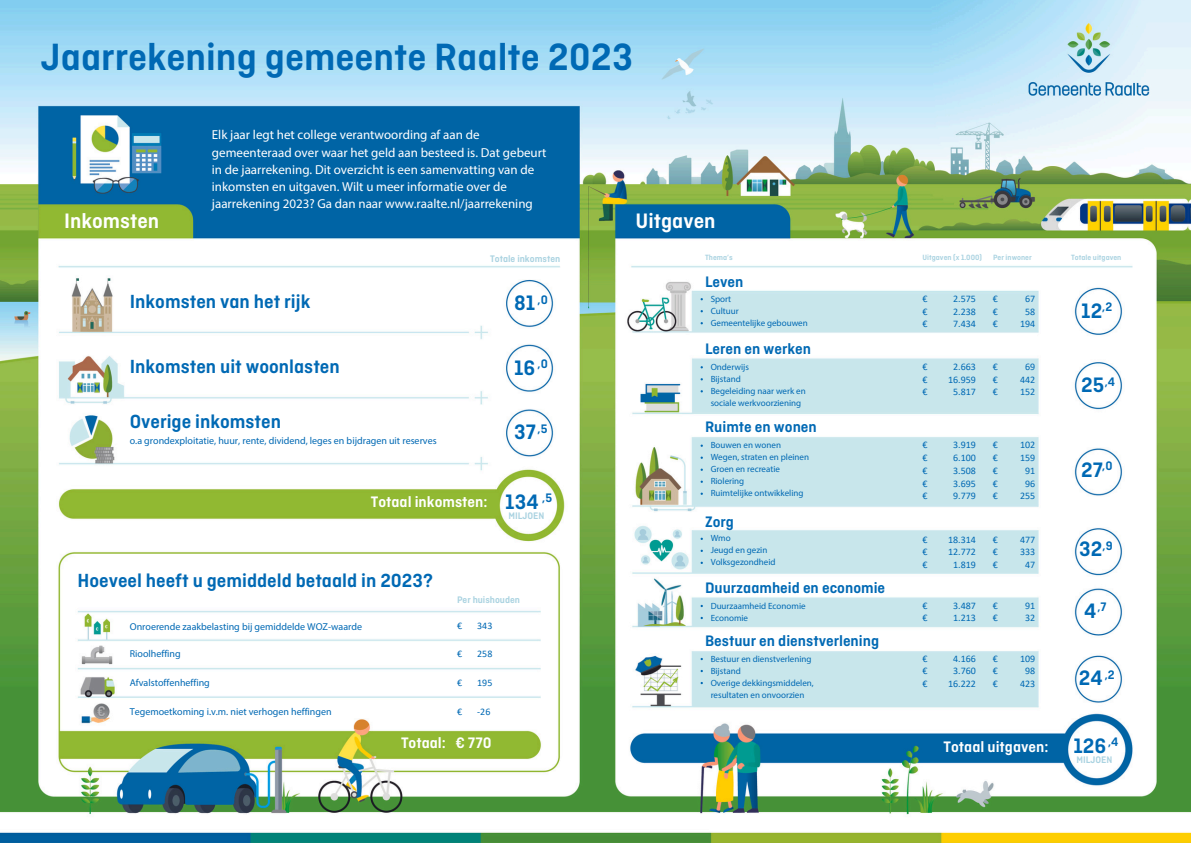
<style>
.page{position:relative;width:1191px;height:843px;background:#fff}
.page>*{position:absolute;margin:0;border:0;box-sizing:border-box;transform-origin:0 0}
.t1{font:600 40px "Ciutadella";color:#0069b4}
.t2{font:600 22px "Ciutadella";color:#0069b4}
.t3{font:600 22px "Ciutadella";color:#fff}
.t4{font:600 20px "Ciutadella";color:#0069b4}
.t5{font:600 16px "Ciutadella";color:#0069b4}
.t6{font:600 16px "Ciutadella";color:#fff}
.t7{font:13px/17.2px "Myriad Pro";color:#fff}
.t8{font:600 13px "Ciutadella";color:#0069b4}
.t9{font:10px/12.8px "Calibri";color:#0069b4;text-align:center}
.t10{font:10px "Myriad Pro";color:#0069b4}
.t11{font:600 10px "Ciutadella";color:#aad3e1}
.t12{font:9px/12px "Myriad Pro";color:#0069b4}
.t13{font:600 8px "Ciutadella";color:#aad3e1}
</style>
<div class="page">
<img style="left:0;top:0;width:1190px;height:842px">
<h1 class="t1" style="left:41px;top:36px;width:593px">Jaarrekening gemeente Raalte 2023</h1>
<h2 class="t7" style="left:212px;top:127px;width:336px">Elk jaar legt het college verantwoording af aan de gemeenteraad over waar het geld aan besteed is. Dat gebeurt in de jaarrekening. Dit overzicht is een samenvatting van de inkomsten en uitgaven. Wilt u meer informatie over de jaarrekening 2023? Ga dan naar www.raalte.nl/jaarrekening</h2>
<h5 class="t3" style="left:64px;top:209px;width:96px">Inkomsten</h5>
<p class="t3" style="left:635px;top:209px;width:81px">Uitgaven</p>
<h2 class="t4" style="left:130px;top:291px;width:182px">Inkomsten van het rijk</h2>
<h3 class="t11" style="left:490px;top:253px;width:72px">Totale inkomsten</h3>
<p class="t13" style="left:705px;top:253px;width:29px">Thema’s</p>
<p class="t13" style="left:922px;top:253px;width:61px">Uitgaven (x 1.000)</p>
<p class="t13" style="left:992px;top:253px;width:40px">Per inwoner</p>
<p class="t13" style="left:1071px;top:253px;width:52px">Totale uitgaven</p>
<p class="t9" style="left:953px;top:293px;width:24px">2.575</p>
<p class="t9" style="left:953px;top:305px;width:24px">2.238</p>
<p class="t9" style="left:953px;top:318px;width:24px">7.434</p>
<p class="t5" style="left:705px;top:273px;width:40px">Leven</p>
<p class="t2" style="left:514px;top:291px;width:23px">81</p>
<p class="t8" style="left:537px;top:292px;width:12px">,0</p>
<p class="t9" style="left:1025px;top:293px;width:12px">67</p>
<p class="t9" style="left:1025px;top:305px;width:12px">58</p>
<p class="t9" style="left:1019px;top:318px;width:17px">194</p>
<p class="t9" style="left:922px;top:293px;width:7px">€</p>
<p class="t9" style="left:922px;top:305px;width:7px">€</p>
<p class="t9" style="left:922px;top:318px;width:7px">€</p>
<p class="t9" style="left:992px;top:293px;width:7px">€</p>
<p class="t9" style="left:992px;top:305px;width:7px">€</p>
<p class="t9" style="left:992px;top:318px;width:7px">€</p>
<h2 class="t12" style="left:710px;top:293px;width:22px">Sport</h2>
<p class="t12" style="left:710px;top:305px;width:30px">Cultuur</p>
<p class="t12" style="left:710px;top:317px;width:99px">Gemeentelijke gebouwen</p>
<p class="t2" style="left:1081px;top:299px;width:23px">12</p>
<p class="t8" style="left:1102px;top:300px;width:12px">,2</p>
<p class="t5" style="left:705px;top:340px;width:108px">Leren en werken</p>
<p class="t4" style="left:130px;top:355px;width:211px">Inkomsten uit woonlasten</p>
<h4 class="t4" style="left:130px;top:411px;width:153px">Overige inkomsten</h4>
<h2 class="t10" style="left:130px;top:436px;width:308px">o.a grondexploitatie, huur, rente, dividend, leges en bijdragen uit reserves</h2>
<p class="t6" style="left:371px;top:493px;width:118px">Totaal inkomsten:</p>
<p class="t2" style="left:514px;top:356px;width:23px">16</p>
<p class="t8" style="left:537px;top:357px;width:12px">,0</p>
<p class="t2" style="left:514px;top:420px;width:23px">37</p>
<p class="t8" style="left:537px;top:422px;width:11px">,5</p>
<p class="t2" style="left:505px;top:490px;width:35px">134</p>
<h3 class="t8" style="left:542px;top:491px;width:11px">,5</h3>
<h3 class="t11" style="left:508px;top:510px;width:38px">MILJOEN</h3>
<p class="t4" style="left:77px;top:570px;width:357px">Hoeveel heeft u gemiddeld betaald in 2023?</p>
<p class="t11" style="left:457px;top:594px;width:64px">Per huishouden</p>
<h2 class="t9" style="left:457px;top:619px;width:7px">€</h2>
<h4 class="t9" style="left:477px;top:619px;width:17px">343</h4>
<h6 class="t9" style="left:477px;top:648px;width:17px">258</h6>
<h2 class="t9" style="left:477px;top:676px;width:17px">195</h2>
<p class="t9" style="left:477px;top:705px;width:15px">-26</p>
<p class="t10" style="left:130px;top:622px;width:234px">Onroerende zaakbelasting bij gemiddelde WOZ-waarde</p>
<h4 class="t10" style="left:130px;top:649px;width:52px">Rioolheffing</h4>
<h2 class="t10" style="left:130px;top:678px;width:82px">Afvalstoffenheffing</h2>
<p class="t10" style="left:130px;top:706px;width:203px">Tegemoetkoming i.v.m. niet verhogen heffingen</p>
<h4 class="t9" style="left:457px;top:705px;width:7px">€</h4>
<h3 class="t9" style="left:457px;top:648px;width:7px">€</h3>
<p class="t9" style="left:457px;top:676px;width:7px">€</p>
<p class="t6" style="left:401px;top:734px;width:46px">Totaal:</p>
<p class="t6" style="left:455px;top:734px;width:38px">€ 770</p>
<p class="t12" style="left:710px;top:361px;width:40px">Onderwijs</p>
<p class="t12" style="left:710px;top:373px;width:32px">Bijstand</p>
<p class="t12" style="left:710px;top:385px;width:97px">Begeleiding naar werk en sociale werkvoorziening</p>
<p class="t12" style="left:710px;top:440px;width:72px">Bouwen en wonen</p>
<p class="t12" style="left:710px;top:452px;width:100px">Wegen, straten en pleinen</p>
<p class="t12" style="left:710px;top:464px;width:71px">Groen en recreatie</p>
<p class="t12" style="left:710px;top:476px;width:35px">Riolering</p>
<p class="t12" style="left:710px;top:488px;width:94px">Ruimtelijke ontwikkeling</p>
<p class="t5" style="left:705px;top:418px;width:113px">Ruimte en wonen</p>
<p class="t5" style="left:705px;top:513px;width:30px">Zorg</p>
<p class="t12" style="left:710px;top:533px;width:22px">Wmo</p>
<p class="t12" style="left:710px;top:545px;width:58px">Jeugd en gezin</p>
<p class="t12" style="left:710px;top:557px;width:66px">Volksgezondheid</p>
<p class="t5" style="left:705px;top:579px;width:182px">Duurzaamheid en economie</p>
<p class="t12" style="left:710px;top:600px;width:96px">Duurzaamheid Economie</p>
<p class="t12" style="left:710px;top:612px;width:39px">Economie</p>
<p class="t5" style="left:705px;top:632px;width:175px">Bestuur en dienstverlening</p>
<h3 class="t12" style="left:710px;top:653px;width:102px">Bestuur en dienstverlening</h3>
<p class="t12" style="left:710px;top:665px;width:32px">Bijstand</p>
<p class="t12" style="left:710px;top:677px;width:105px">Overige dekkingsmiddelen, resultaten en onvoorzien</p>
<h3 class="t9" style="left:922px;top:361px;width:7px">€</h3>
<p class="t9" style="left:922px;top:373px;width:7px">€</p>
<p class="t9" style="left:922px;top:386px;width:7px">€</p>
<p class="t9" style="left:953px;top:361px;width:24px">2.663</p>
<p class="t9" style="left:948px;top:373px;width:29px">16.959</p>
<h4 class="t9" style="left:953px;top:386px;width:24px">5.817</h4>
<p class="t9" style="left:992px;top:361px;width:7px">€</p>
<p class="t9" style="left:992px;top:373px;width:7px">€</p>
<p class="t9" style="left:992px;top:386px;width:7px">€</p>
<p class="t9" style="left:1025px;top:361px;width:12px">69</p>
<p class="t9" style="left:1019px;top:373px;width:17px">442</p>
<p class="t9" style="left:1019px;top:386px;width:17px">152</p>
<p class="t2" style="left:1081px;top:373px;width:25px">25</p>
<p class="t8" style="left:1104px;top:374px;width:12px">,4</p>
<p class="t9" style="left:922px;top:439px;width:7px">€</p>
<p class="t9" style="left:922px;top:452px;width:7px">€</p>
<p class="t9" style="left:922px;top:464px;width:7px">€</p>
<p class="t9" style="left:922px;top:477px;width:7px">€</p>
<p class="t9" style="left:922px;top:490px;width:7px">€</p>
<h4 class="t9" style="left:953px;top:439px;width:24px">3.919</h4>
<h3 class="t9" style="left:953px;top:452px;width:24px">6.100</h3>
<p class="t9" style="left:953px;top:464px;width:24px">3.508</p>
<p class="t9" style="left:953px;top:477px;width:24px">3.695</p>
<p class="t9" style="left:953px;top:490px;width:24px">9.779</p>
<p class="t9" style="left:992px;top:439px;width:7px">€</p>
<p class="t9" style="left:992px;top:452px;width:7px">€</p>
<p class="t9" style="left:992px;top:464px;width:7px">€</p>
<p class="t9" style="left:992px;top:477px;width:7px">€</p>
<p class="t9" style="left:992px;top:490px;width:7px">€</p>
<p class="t9" style="left:1019px;top:439px;width:17px">102</p>
<p class="t9" style="left:1019px;top:452px;width:17px">159</p>
<p class="t9" style="left:1025px;top:464px;width:12px">91</p>
<p class="t9" style="left:1025px;top:477px;width:12px">96</p>
<p class="t9" style="left:1019px;top:490px;width:17px">255</p>
<p class="t2" style="left:1081px;top:458px;width:23px">27</p>
<p class="t8" style="left:1102px;top:459px;width:12px">,0</p>
<p class="t9" style="left:922px;top:533px;width:7px">€</p>
<p class="t9" style="left:922px;top:546px;width:7px">€</p>
<p class="t9" style="left:922px;top:559px;width:7px">€</p>
<p class="t9" style="left:948px;top:533px;width:29px">18.314</p>
<p class="t9" style="left:948px;top:546px;width:29px">12.772<br>1.819</p>
<h4 class="t9" style="left:992px;top:533px;width:7px">€</h4>
<h3 class="t9" style="left:992px;top:546px;width:7px">€</h3>
<p class="t9" style="left:992px;top:559px;width:7px">€</p>
<p class="t9" style="left:1019px;top:533px;width:17px">477</p>
<p class="t9" style="left:1019px;top:546px;width:17px">333</p>
<p class="t9" style="left:1025px;top:559px;width:12px">47</p>
<p class="t2" style="left:1079px;top:537px;width:25px">32</p>
<p class="t8" style="left:1102px;top:538px;width:12px">,9</p>
<p class="t9" style="left:922px;top:599px;width:7px">€</p>
<p class="t9" style="left:922px;top:612px;width:7px">€</p>
<p class="t9" style="left:953px;top:599px;width:24px">3.487</p>
<p class="t9" style="left:953px;top:612px;width:24px">1.213</p>
<p class="t9" style="left:992px;top:599px;width:7px">€</p>
<p class="t9" style="left:992px;top:612px;width:7px">€</p>
<h4 class="t9" style="left:1025px;top:599px;width:12px">91</h4>
<h3 class="t9" style="left:1025px;top:612px;width:12px">32</h3>
<p class="t2" style="left:1083px;top:599px;width:14px">4</p>
<p class="t8" style="left:1097px;top:600px;width:11px">,7</p>
<p class="t9" style="left:922px;top:652px;width:7px">€</p>
<p class="t9" style="left:922px;top:665px;width:7px">€</p>
<p class="t9" style="left:922px;top:678px;width:7px">€</p>
<p class="t9" style="left:953px;top:652px;width:24px">4.166</p>
<p class="t9" style="left:953px;top:665px;width:24px">3.760</p>
<p class="t9" style="left:948px;top:678px;width:29px">16.222</p>
<p class="t9" style="left:992px;top:652px;width:7px">€</p>
<p class="t9" style="left:992px;top:665px;width:7px">€</p>
<p class="t9" style="left:992px;top:678px;width:7px">€</p>
<p class="t9" style="left:1019px;top:652px;width:17px">109</p>
<p class="t9" style="left:1025px;top:665px;width:12px">98</p>
<h4 class="t9" style="left:1019px;top:678px;width:17px">423</h4>
<p class="t2" style="left:1078px;top:666px;width:25px">24</p>
<h4 class="t8" style="left:1104px;top:667px;width:12px">,2</h4>
<h3 class="t6" style="left:943px;top:738px;width:106px">Totaal uitgaven:</h3>
<h2 class="t2" style="left:1073px;top:733px;width:34px">126</h2>
<h4 class="t8" style="left:1107px;top:734px;width:12px">,4</h4>
<h6 class="t11" style="left:1076px;top:754px;width:38px">MILJOEN</h6>
</div>
